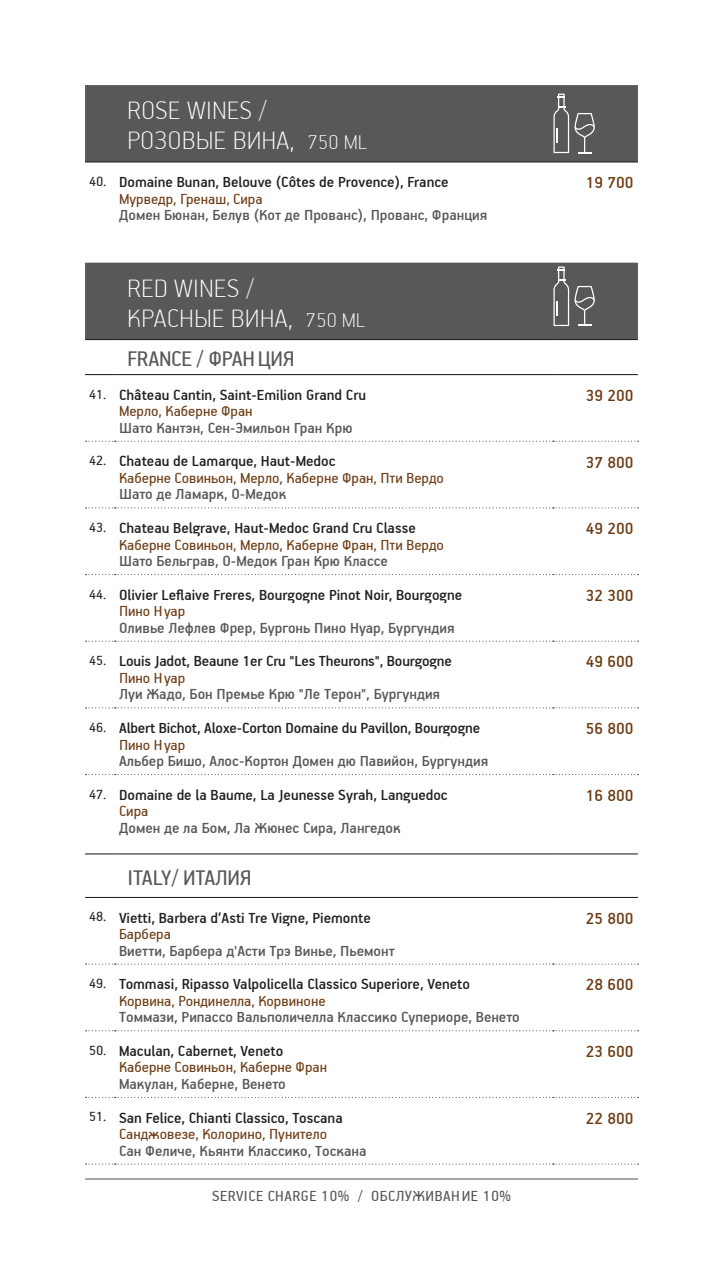
<style>
.page{position:relative;width:723px;height:1276px;background:#fff}
.page>*{position:absolute;margin:0;border:0;box-sizing:border-box;transform-origin:0 0}
.t1{font:100 28.5px/30px "PF Handbook Pro";letter-spacing:.02em;color:#fff}
.t2{font:24px "PF Handbook Pro";letter-spacing:-.01em;color:#57585a}
.t3{font:500 18px "PF Handbook Pro";color:#6d3c14}
.t4{font:500 16.5px/16.5px "PF Handbook Pro";color:#231f20}
.t5{font:500 16.5px "PF Handbook Pro";color:#57585a}
.t6{font:16.5px/16.5px "PF Handbook Pro";color:#6d3c14}
.t7{font:16.5px "PF Handbook Pro";letter-spacing:.03em;color:#57585a}
.s1{font-size:22.5px}
.s2{font-weight:400;font-size:15px}
.s3{font-weight:400;color:#6d3c14}
.s4{font-size:15px;color:#231f20}
.s5{font-weight:500;color:#231f20}
</style>
<div class="page">
<hr style="left:85px;top:1178px;width:553px;height:1px;background:#57585a">
<svg style="left:85px;top:85px;width:553px;height:254px;fill:#57585a"></svg>
<hr style="left:85px;top:161px;width:30px;height:1px;background:#231f20">
<hr style="left:115px;top:161px;width:438px;height:1px;background:#231f20">
<hr style="left:553px;top:161px;width:85px;height:1px;background:#231f20">
<hr style="left:85px;top:339px;width:30px;height:1px;background:#231f20">
<hr style="left:115px;top:339px;width:438px;height:1px;background:#231f20">
<hr style="left:553px;top:339px;width:85px;height:1px;background:#231f20">
<hr style="left:85px;top:374px;width:30px;height:1px;background:#231f20">
<hr style="left:115px;top:374px;width:438px;height:1px;background:#231f20">
<hr style="left:553px;top:374px;width:85px;height:1px;background:#231f20">
<svg style="left:86px;top:441px;width:552px;height:1px"></svg>
<svg style="left:86px;top:507px;width:552px;height:1px"></svg>
<svg style="left:86px;top:574px;width:552px;height:1px"></svg>
<svg style="left:86px;top:640px;width:552px;height:2px"></svg>
<svg style="left:86px;top:707px;width:552px;height:1px"></svg>
<svg style="left:86px;top:774px;width:552px;height:1px"></svg>
<hr style="left:85px;top:853px;width:30px;height:1px;background:#231f20">
<hr style="left:115px;top:853px;width:438px;height:1px;background:#231f20">
<hr style="left:553px;top:853px;width:85px;height:1px;background:#231f20">
<hr style="left:85px;top:897px;width:30px;height:1px;background:#231f20">
<hr style="left:115px;top:897px;width:438px;height:1px;background:#231f20">
<hr style="left:553px;top:897px;width:85px;height:1px;background:#231f20">
<svg style="left:86px;top:963px;width:552px;height:1px"></svg>
<svg style="left:86px;top:1030px;width:552px;height:1px"></svg>
<svg style="left:86px;top:1097px;width:552px;height:1px"></svg>
<svg style="left:86px;top:1163px;width:552px;height:1px"></svg>
<svg style="left:553px;top:266px;width:42px;height:60px;background:#707172"></svg>
<svg style="left:553px;top:94px;width:42px;height:59px;background:#6f7072"></svg>
<h1 class="t1" style="left:128px;top:94px;width:241px">ROSE WINES /<br>РОЗОВЫЕ ВИНА, <span class="s1">750 ML</span></h1>
<p class="t4" style="left:119px;top:173px;width:331px;text-indent:-30px"><span class="s2">40.</span> Domaine Bunan, Belouve (Côtes de Provence), France<br><span class="s3">Мурведр, Гренаш, Сира</span></p>
<p class="t5" style="left:119px;top:205px;width:370px">Домен Бюнан, Белув (Кот де Прованс), Прованс, Франция</p>
<h1 class="t1" style="left:128px;top:272px;width:239px">RED WINES /<br>КРАСНЫЕ ВИНА, <span class="s1">750 ML</span></h1>
<h2 class="t2" style="left:128px;top:344px;width:168px">FRANCE / ФРАНЦИЯ</h2>
<p class="t4" style="left:119px;top:386px;width:249px;text-indent:-30px"><span class="s2">41.</span> Château Cantin, Saint-Emilion Grand Cru<br><span class="s3">Мерло, Каберне Фран</span></p>
<p class="t5" style="left:119px;top:417px;width:235px">Шато Кантэн, Сен-Эмильон Гран Крю</p>
<p class="t6" style="left:119px;top:452px;width:326px;text-indent:-30px"><span class="s4">42.</span> <span class="s5">Chateau de Lamarque, Haut-Medoc<br></span>Каберне Совиньон, Мерло, Каберне Фран, Пти Вердо</p>
<p class="t5" style="left:119px;top:484px;width:169px">Шато де Ламарк, О-Медок</p>
<p class="t6" style="left:119px;top:519px;width:326px;text-indent:-30px"><span class="s4">43.</span> <span class="s5">Chateau Belgrave, Haut-Medoc Grand Cru Classe<br></span>Каберне Совиньон, Мерло, Каберне Фран, Пти Вердо</p>
<p class="t5" style="left:119px;top:551px;width:270px">Шато Бельграв, О-Медок Гран Крю Классе</p>
<p class="t4" style="left:119px;top:586px;width:345px;text-indent:-30px"><span class="s2">44.</span> Olivier Leflaive Freres, Bourgogne Pinot Noir, Bourgogne<br><span class="s3">Пино Нуар</span></p>
<p class="t5" style="left:119px;top:617px;width:337px">Оливье Лефлев Фрер, Бургонь Пино Нуар, Бургундия</p>
<p class="t4" style="left:119px;top:652px;width:334px;text-indent:-30px"><span class="s2">45.</span> Louis Jadot, Beaune 1er Cru "Les Theurons", Bourgogne<br><span class="s3">Пино Нуар</span></p>
<p class="t5" style="left:119px;top:684px;width:323px">Луи Жадо, Бон Премье Крю "Ле Терон", Бургундия</p>
<p class="t4" style="left:119px;top:719px;width:362px;text-indent:-30px"><span class="s2">46.</span> Albert Bichot, Aloxe-Corton Domaine du Pavillon, Bourgogne<br><span class="s3">Пино Нуар</span></p>
<p class="t5" style="left:119px;top:750px;width:371px">Альбер Бишо, Алос-Кортон Домен дю Павийон, Бургундия</p>
<p class="t4" style="left:119px;top:785px;width:330px;text-indent:-30px"><span class="s2">47.</span> Domaine de la Baume, La Jeunesse Syrah, Languedoc<br><span class="s3">Сира</span></p>
<p class="t5" style="left:119px;top:817px;width:283px">Домен де ла Бом, Ла Жюнес Сира, Лангедок</p>
<h2 class="t2" style="left:128px;top:863px;width:125px">ITALY/ ИТАЛИЯ</h2>
<p class="t4" style="left:119px;top:908px;width:253px;text-indent:-30px"><span class="s2">48.</span> Vietti, Barbera d’Asti Tre Vigne, Piemonte<br><span class="s3">Барбера</span></p>
<p class="t5" style="left:119px;top:940px;width:277px">Виетти, Барбера д'Асти Трэ Винье, Пьемонт</p>
<p class="t4" style="left:119px;top:975px;width:352px;text-indent:-30px"><span class="s2">49.</span> Tommasi, Ripasso Valpolicella Classico Superiore, Veneto<br><span class="s3">Корвина, Рондинелла, Корвиноне</span></p>
<p class="t5" style="left:119px;top:1007px;width:402px">Томмази, Рипассо Вальполичелла Классико Супериоре, Венето</p>
<p class="t6" style="left:119px;top:1042px;width:209px;text-indent:-30px"><span class="s4">50.</span> <span class="s5">Maculan, Cabernet, Veneto<br></span>Каберне Совиньон, Каберне Фран</p>
<p class="t5" style="left:119px;top:1073px;width:168px">Макулан, Каберне, Венето</p>
<p class="t4" style="left:119px;top:1108px;width:225px;text-indent:-30px"><span class="s2">51.</span> San Felice, Chianti Classico, Toscana<br><span class="s3">Санджовезе, Колорино, Пунитело</span></p>
<p class="t5" style="left:119px;top:1140px;width:249px">Сан Феличе, Кьянти Классико, Тоскана</p>
<p class="t7" style="left:212px;top:1185px;width:300px">SERVICE CHARGE 10% / ОБСЛУЖИВАНИЕ 10%</p>
<p class="t3" style="left:586px;top:171px;width:49px">19 700</p>
<p class="t3" style="left:586px;top:384px;width:49px">39 200</p>
<p class="t3" style="left:586px;top:451px;width:49px">37 800</p>
<p class="t3" style="left:586px;top:517px;width:49px">49 200</p>
<p class="t3" style="left:586px;top:584px;width:49px">32 300</p>
<p class="t3" style="left:586px;top:651px;width:49px">49 600</p>
<p class="t3" style="left:586px;top:717px;width:49px">56 800</p>
<p class="t3" style="left:586px;top:784px;width:49px">16 800</p>
<p class="t3" style="left:586px;top:907px;width:49px">25 800</p>
<p class="t3" style="left:586px;top:973px;width:49px">28 600</p>
<p class="t3" style="left:586px;top:1040px;width:49px">23 600</p>
<p class="t3" style="left:586px;top:1107px;width:49px">22 800</p>
</div>
